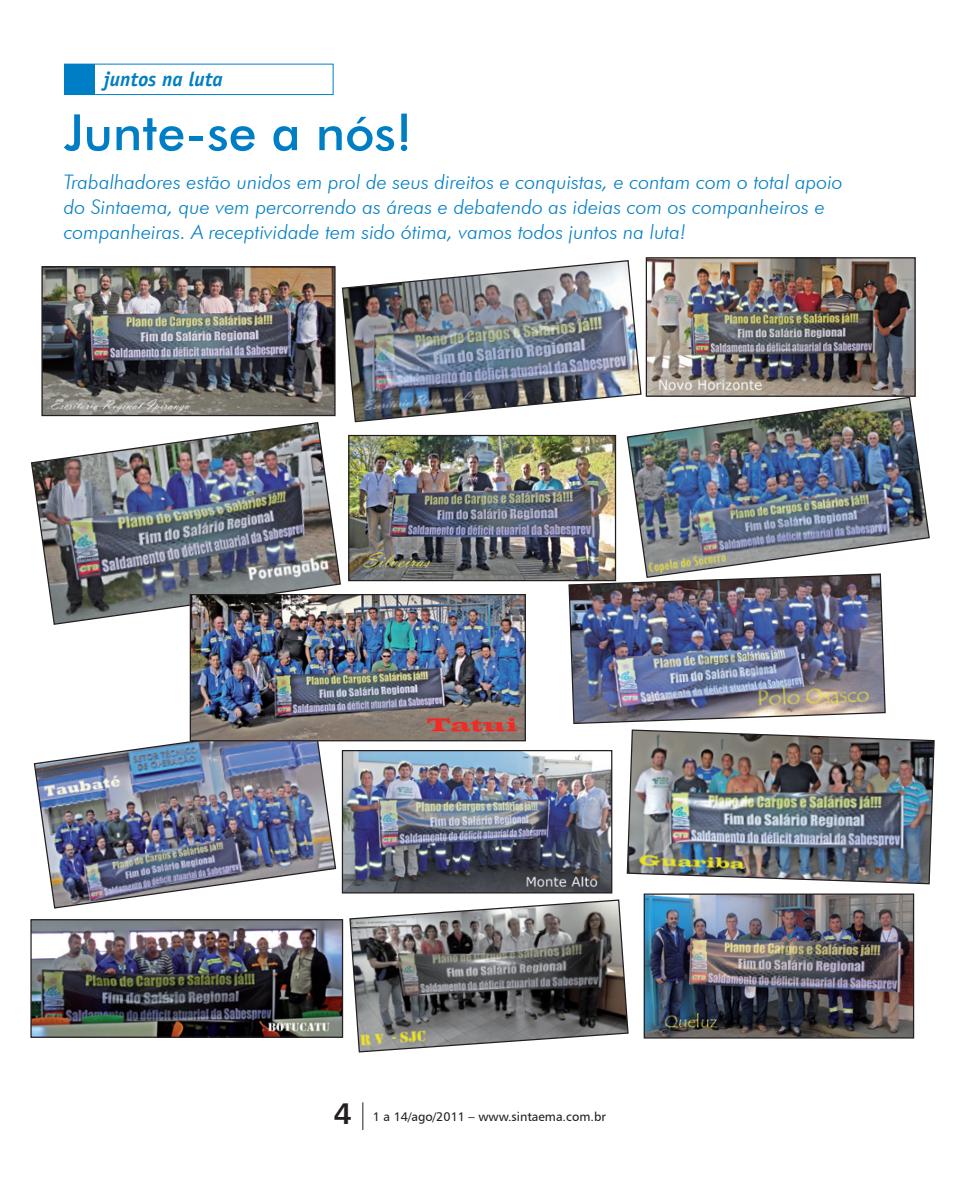
<style>
.page{position:relative;width:978px;height:1191px;background:#fff}
.page>*{position:absolute;margin:0;border:0;box-sizing:border-box;transform-origin:0 0}
.t2{font:500 50px "Futura BT";color:#007ec5}
.t1{font:30px "Humanist 777 BT Bold B";color:#231f20}
.olho{font:italic 300 20px/25px "Futura BT";color:#007ec5}
.None-2{font:italic 700 20px "Officina Sans";color:#007ec5}
.t3{font:12.5px "Humanist 777 BT Roman B";color:#231f20}
</style>
<div class="page">
<svg style="left:363px;top:1102px;width:1px;height:28px"></svg>
<img style="left:32px;top:921px;width:309px;height:114px">
<div style="left:30px;top:919px;width:313px;height:118px;border:1px solid #231f20"></div>
<img style="left:33px;top:723px;width:304px;height:186px">
<div style="left:64px;top:64px;width:269px;height:31px;background:#fff;border:1px solid #007ec5"></div>
<div style="left:64px;top:64px;width:31px;height:31px;background:#007ec5"></div>
<img style="left:626px;top:396px;width:304px;height:177px">
<img style="left:43px;top:268px;width:291px;height:146px">
<div style="left:41px;top:266px;width:295px;height:150px;border:1px solid #231f20"></div>
<img style="left:341px;top:260px;width:301px;height:163px">
<img style="left:626px;top:729px;width:309px;height:156px">
<img style="left:344px;top:752px;width:266px;height:139px">
<div style="left:342px;top:750px;width:270px;height:143px;border:1px solid #231f20"></div>
<img style="left:648px;top:259px;width:266px;height:136px">
<div style="left:646px;top:257px;width:270px;height:140px;border:1px solid #231f20"></div>
<img style="left:31px;top:421px;width:311px;height:204px">
<img style="left:192px;top:596px;width:332px;height:143px">
<div style="left:190px;top:594px;width:336px;height:147px;border:1px solid #231f20"></div>
<img style="left:646px;top:895px;width:266px;height:141px">
<div style="left:644px;top:893px;width:270px;height:145px;border:1px solid #231f20"></div>
<svg style="left:349px;top:899px;width:280px;height:154px"></svg>
<img style="left:350px;top:437px;width:264px;height:142px">
<div style="left:348px;top:435px;width:268px;height:146px;border:1px solid #231f20"></div>
<img style="left:568px;top:573px;width:318px;height:151px">
<p class="None-2" style="left:104px;top:67px;width:120px">juntos na luta</p>
<p class="t2" style="left:64px;top:102px;width:350px">Junte-se a nós!</p>
<p class="olho" style="left:64px;top:169px;width:781px">Trabalhadores estão unidos em prol de seus direitos e conquistas, e contam com o total apoio do Sintaema, que vem percorrendo as áreas e debatendo as ideias com os companheiros e companheiras. A receptividade tem sido ótima, vamos todos juntos na luta!</p>
<h2 class="t1" style="left:334px;top:1094px;width:19px">4</h2>
<p class="t3" style="left:373px;top:1108px;width:235px">1 a 14/ago/2011 – www.sintaema.com.br</p>
</div>
